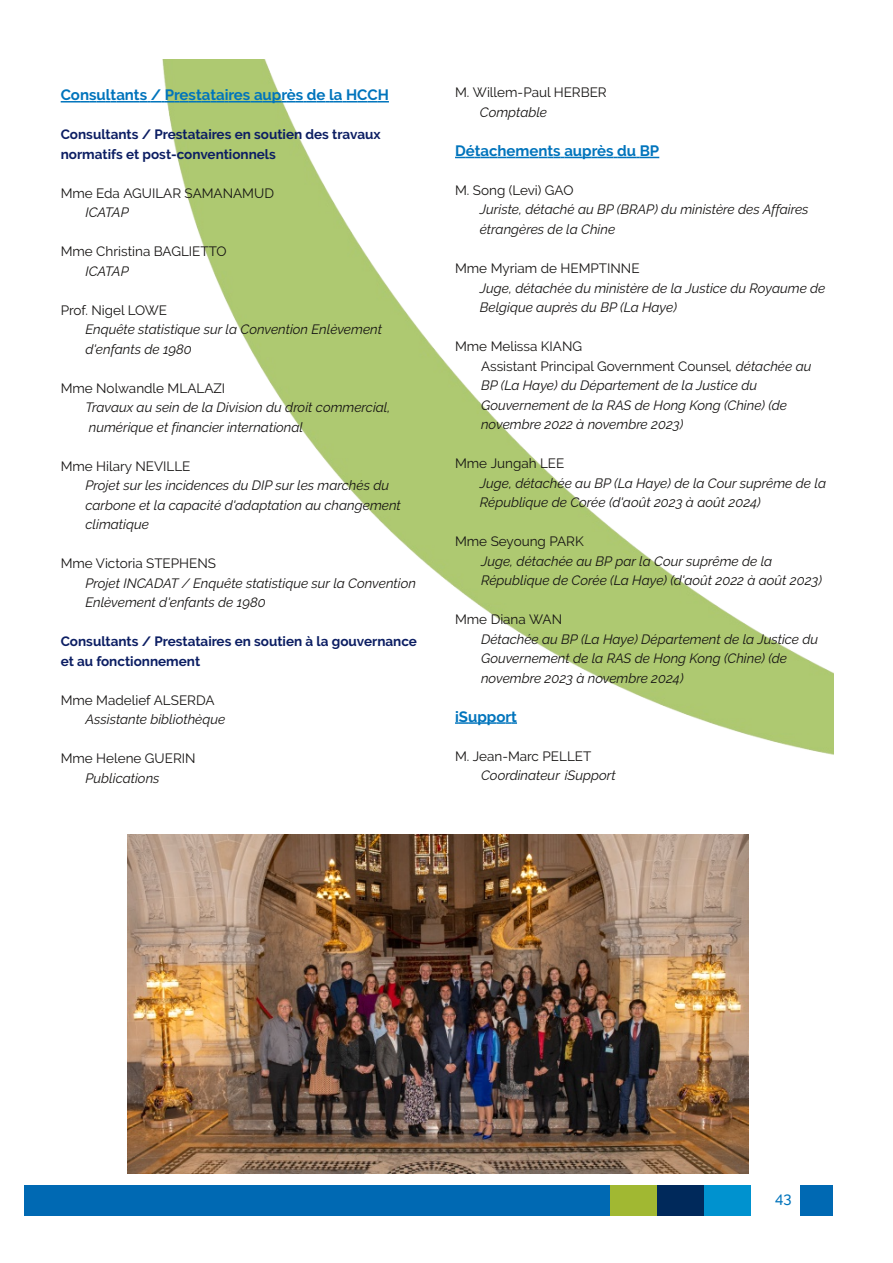
<style>
.page{position:relative;width:893px;height:1263px;background:#fff}
.page>*{position:absolute;margin:0;border:0;box-sizing:border-box;transform-origin:0 0}
.t1{font:700 15px "Raleway";color:#0074bc}
.t2{font:500 15px "Raleway";color:#0074bc}
.t3{font:italic 13.5px/19.5px "Raleway";color:#161413}
.t4{font:13.5px "Raleway";color:#161413}
.t5{font:700 13.5px/19.5px "Raleway";color:#0c1e63}
.s1{font-style:normal}
</style>
<div class="page">
<div style="left:25px;top:1185px;width:808px;height:31px;background:#0069b3"></div>
<div style="left:610px;top:1185px;width:49px;height:31px;background:#a1b832"></div>
<div style="left:657px;top:1185px;width:49px;height:31px;background:#00295b"></div>
<div style="left:704px;top:1185px;width:48px;height:31px;background:#0092cf"></div>
<div style="left:751px;top:1185px;width:49px;height:31px;background:#fff"></div>
<img style="left:162px;top:60px;width:672px;height:695px">
<svg style="left:61px;top:101px;width:328px;height:2px"></svg>
<svg style="left:455px;top:157px;width:204px;height:1px"></svg>
<svg style="left:455px;top:722px;width:62px;height:2px"></svg>
<img style="left:128px;top:834px;width:620px;height:339px">
<p class="t1" style="left:61px;top:86px;width:330px">Consultants / Prestataires auprès de la HCCH</p>
<p class="t5" style="left:61px;top:125px;width:321px">Consultants / Prestataires en soutien des travaux normatifs et post-conventionnels</p>
<p class="t4" style="left:61px;top:185px;width:215px">Mme Eda AGUILAR SAMANAMUD</p>
<p class="t3" style="left:85px;top:203px;width:45px">ICATAP</p>
<p class="t4" style="left:61px;top:244px;width:167px">Mme Christina BAGLIETTO</p>
<p class="t3" style="left:85px;top:261px;width:45px">ICATAP</p>
<p class="t4" style="left:61px;top:302px;width:108px">Prof. Nigel LOWE</p>
<p class="t3" style="left:85px;top:320px;width:298px">Enquête statistique sur la Convention Enlèvement d'enfants de 1980</p>
<p class="t4" style="left:61px;top:380px;width:166px">Mme Nolwandle MLALAZI</p>
<p class="t3" style="left:85px;top:398px;width:307px">Travaux au sein de la Division du droit commercial, numérique et financier international</p>
<p class="t4" style="left:61px;top:458px;width:131px">Mme Hilary NEVILLE</p>
<p class="t3" style="left:85px;top:476px;width:317px">Projet sur les incidences du DIP sur les marchés du carbone et la capacité d'adaptation au changement climatique</p>
<p class="t4" style="left:61px;top:556px;width:157px">Mme Victoria STEPHENS</p>
<p class="t3" style="left:85px;top:573px;width:332px">Projet INCADAT / Enquête statistique sur la Convention<br>Enlèvement d'enfants de 1980</p>
<p class="t5" style="left:61px;top:632px;width:358px">Consultants / Prestataires en soutien à la gouvernance et au fonctionnement</p>
<p class="t4" style="left:61px;top:692px;width:155px">Mme Madelief ALSERDA</p>
<p class="t3" style="left:85px;top:710px;width:141px">Assistante bibliothèque</p>
<p class="t4" style="left:61px;top:751px;width:136px">Mme Helene GUERIN</p>
<p class="t3" style="left:85px;top:768px;width:76px">Publications</p>
<p class="t4" style="left:455px;top:85px;width:153px">M. Willem-Paul HERBER</p>
<p class="t3" style="left:480px;top:102px;width:69px">Comptable</p>
<p class="t1" style="left:455px;top:142px;width:206px">Détachements auprès du BP</p>
<p class="t4" style="left:455px;top:182px;width:120px">M. Song (Levi) GAO</p>
<p class="t3" style="left:480px;top:200px;width:330px">Juriste, détaché au BP (BRAP) du ministère des Affaires étrangères de la Chine</p>
<p class="t4" style="left:455px;top:260px;width:186px">Mme Myriam de HEMPTINNE</p>
<p class="t3" style="left:480px;top:278px;width:347px">Juge, détachée du ministère de la Justice du Royaume de<br>Belgique auprès du BP (La Haye)</p>
<p class="t3" style="left:481px;top:336px;width:332px;text-indent:-26px"><span class="s1">Mme Melissa KIANG<br>Assistant Principal Government Counsel</span>, détachée au BP (La Haye) du Département de la Justice du Gouvernement de la RAS de Hong Kong (Chine) (de novembre 2022 à novembre 2023)</p>
<p class="t4" style="left:455px;top:455px;width:111px">Mme Jungah LEE</p>
<p class="t3" style="left:480px;top:473px;width:348px">Juge, détachée au BP (La Haye) de la Cour suprême de la<br>République de Corée (d'août 2023 à août 2024)</p>
<p class="t4" style="left:455px;top:533px;width:130px">Mme Seyoung PARK</p>
<p class="t3" style="left:481px;top:551px;width:342px">Juge, détachée au BP par la Cour suprême de la<br>République de Corée (La Haye) (d'août 2022 à août 2023)</p>
<p class="t4" style="left:455px;top:611px;width:109px">Mme Diana WAN</p>
<p class="t3" style="left:481px;top:629px;width:339px">Détachée au BP (La Haye) Département de la Justice du<br>Gouvernement de la RAS de Hong Kong (Chine) (de novembre 2023 à novembre 2024)</p>
<p class="t1" style="left:455px;top:707px;width:63px">iSupport</p>
<p class="t4" style="left:455px;top:748px;width:138px">M. Jean-Marc PELLET</p>
<p class="t3" style="left:481px;top:765px;width:136px">Coordinateur iSupport</p>
<p class="t2" style="left:775px;top:1188px;width:18px">43</p>
</div>
